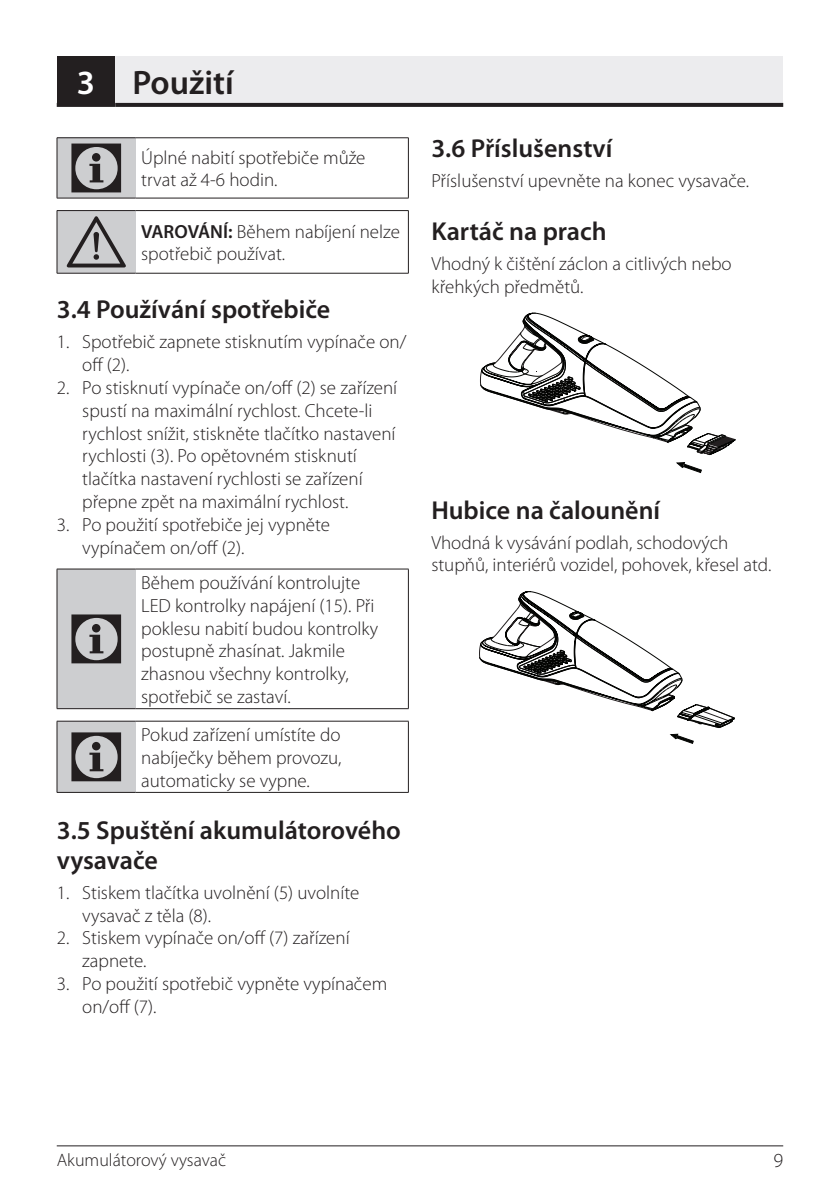
<style>
.page{position:relative;width:840px;height:1191px;background:#fff}
.page>*{position:absolute;margin:0;border:0;box-sizing:border-box;transform-origin:0 0}
.t1{font:72px "ZIWARNUN";color:#231f20}
.t2{font:64px "ZIWARNUN";color:#231f20}
.Nadpis_17{font:600 34px "Myriad Pro";color:#231f20}
.Nadpis_17-2{font:600 34px "Myriad Pro";color:#fff}
.Podnadpis_13{font:600 26px/30px "Myriad Pro";color:#231f20}
.t3{font:300 20px "Myriad Pro";color:#231f20}
.Základný_9_5{font:300 19px/22.8px "Myriad Pro";color:#231f20}
.Odsadené_čísla_9_5{font:300 19px/22.8px "Myriad Pro";color:#231f20}
.t4{font:300 18px "Myriad Pro";color:#231f20}
.s1{font-weight:600}
</style>
<div class="page">
<hr style="left:57px;top:1145px;width:725px;height:1px;background:#231f20">
<div style="left:57px;top:57px;width:58px;height:48px;background:#231f20"></div>
<div style="left:115px;top:57px;width:667px;height:48px;background:#ececee"></div>
<svg style="left:57px;top:105px;width:58px;height:2px"></svg>
<svg style="left:115px;top:103px;width:667px;height:4px;background:#272324"></svg>
<div style="left:57px;top:138px;width:78px;height:60px;background:#cdced0"></div>
<hr style="left:57px;top:137px;width:78px;height:1px;background:#231f20">
<hr style="left:57px;top:138px;width:1px;height:60px;background:#231f20">
<hr style="left:135px;top:137px;width:273px;height:1px;background:#231f20">
<hr style="left:408px;top:138px;width:1px;height:60px;background:#231f20">
<hr style="left:57px;top:198px;width:78px;height:1px;background:#231f20">
<hr style="left:135px;top:198px;width:273px;height:1px;background:#231f20">
<div style="left:57px;top:211px;width:78px;height:62px;background:#cdced0"></div>
<hr style="left:57px;top:210px;width:78px;height:1px;background:#231f20">
<hr style="left:57px;top:211px;width:1px;height:62px;background:#231f20">
<hr style="left:135px;top:210px;width:273px;height:1px;background:#231f20">
<hr style="left:408px;top:211px;width:1px;height:62px;background:#231f20">
<hr style="left:57px;top:273px;width:78px;height:1px;background:#231f20">
<hr style="left:135px;top:273px;width:273px;height:1px;background:#231f20">
<div style="left:57px;top:569px;width:78px;height:139px;background:#cdced0"></div>
<hr style="left:57px;top:568px;width:78px;height:1px;background:#231f20">
<hr style="left:57px;top:569px;width:1px;height:139px;background:#231f20">
<hr style="left:135px;top:568px;width:273px;height:1px;background:#231f20">
<hr style="left:408px;top:569px;width:1px;height:139px;background:#231f20">
<hr style="left:57px;top:708px;width:78px;height:1px;background:#231f20">
<hr style="left:135px;top:708px;width:273px;height:1px;background:#231f20">
<div style="left:57px;top:721px;width:78px;height:71px;background:#cdced0"></div>
<hr style="left:57px;top:721px;width:78px;height:1px;background:#231f20">
<hr style="left:57px;top:721px;width:1px;height:71px;background:#231f20">
<hr style="left:135px;top:721px;width:273px;height:1px;background:#231f20">
<hr style="left:408px;top:721px;width:1px;height:71px;background:#231f20">
<hr style="left:57px;top:792px;width:78px;height:1px;background:#231f20">
<hr style="left:135px;top:792px;width:273px;height:1px;background:#231f20">
<svg style="left:480px;top:313px;width:255px;height:159px"></svg>
<svg style="left:479px;top:591px;width:255px;height:152px"></svg>
<p class="Nadpis_17-2" style="left:77px;top:60px;width:20px">3</p>
<p class="Nadpis_17" style="left:132px;top:60px;width:103px">Použití</p>
<p class="t1" style="left:67px;top:130px;width:63px">C</p>
<p class="Základný_9_5" style="left:141px;top:146px;width:226px">Úplné nabití spotřebiče může trvat až 4-6 hodin.</p>
<p class="t2" style="left:67px;top:208px;width:63px">A</p>
<p class="Základný_9_5" style="left:141px;top:220px;width:260px"><span class="s1">VAROVÁNÍ:</span> Během nabíjení nelze spotřebič používat.</p>
<p class="Podnadpis_13" style="left:57px;top:294px;width:275px">3.4 Používání spotřebiče</p>
<p class="Odsadené_čísla_9_5" style="left:82px;top:331px;width:325px;text-indent:-26px">1. Spotřebič zapnete stisknutím vypínače on/ off (2).</p>
<p class="Odsadené_čísla_9_5" style="left:82px;top:376px;width:316px;text-indent:-26px">2. Po stisknutí vypínače on/off (2) se zařízení spustí na maximální rychlost. Chcete-li rychlost snížit, stiskněte tlačítko nastavení rychlosti (3). Po opětovném stisknutí tlačítka nastavení rychlosti se zařízení přepne zpět na maximální rychlost.</p>
<p class="Odsadené_čísla_9_5" style="left:82px;top:513px;width:249px;text-indent:-26px">3. Po použití spotřebiče jej vypněte vypínačem on/off (2).</p>
<p class="t1" style="left:67px;top:601px;width:63px">C</p>
<p class="Základný_9_5" style="left:141px;top:571px;width:238px">Během používání kontrolujte<br>LED kontrolky napájení (15). Při poklesu nabití budou kontrolky postupně zhasínat. Jakmile zhasnou všechny kontrolky, spotřebič se zastaví.</p>
<p class="t1" style="left:67px;top:719px;width:63px">C</p>
<p class="Základný_9_5" style="left:141px;top:723px;width:201px;text-align:justify">Pokud zařízení umístíte do nabíječky během provozu, automaticky se vypne.</p>
<p class="Podnadpis_13" style="left:57px;top:814px;width:345px">3.5 Spuštění akumulátorového vysavače</p>
<p class="Odsadené_čísla_9_5" style="left:82px;top:881px;width:278px;text-indent:-26px">1. Stiskem tlačítka uvolnění (5) uvolníte vysavač z těla (8).</p>
<p class="Odsadené_čísla_9_5" style="left:82px;top:927px;width:269px;text-indent:-26px">2. Stiskem vypínače on/off (7) zařízení zapnete.</p>
<p class="Odsadené_čísla_9_5" style="left:82px;top:972px;width:306px;text-indent:-26px">3. Po použití spotřebič vypněte vypínačem on/off (7).</p>
<p class="Podnadpis_13" style="left:431px;top:133px;width:182px">3.6 Příslušenství</p>
<p class="Základný_9_5" style="left:431px;top:170px;width:319px">Příslušenství upevněte na konec vysavače.</p>
<p class="Podnadpis_13" style="left:431px;top:215px;width:177px">Kartáč na prach</p>
<p class="Základný_9_5" style="left:431px;top:252px;width:301px">Vhodný k čištění záclon a citlivých nebo křehkých předmětů.</p>
<p class="Podnadpis_13" style="left:431px;top:494px;width:230px">Hubice na čalounění</p>
<p class="Základný_9_5" style="left:431px;top:531px;width:341px">Vhodná k vysávání podlah, schodových stupňů, interiérů vozidel, pohovek, křesel atd.</p>
<p class="t4" style="left:57px;top:1150px;width:171px">Akumulátorový vysavač</p>
<p class="t3" style="left:773px;top:1149px;width:11px">9</p>
</div>
